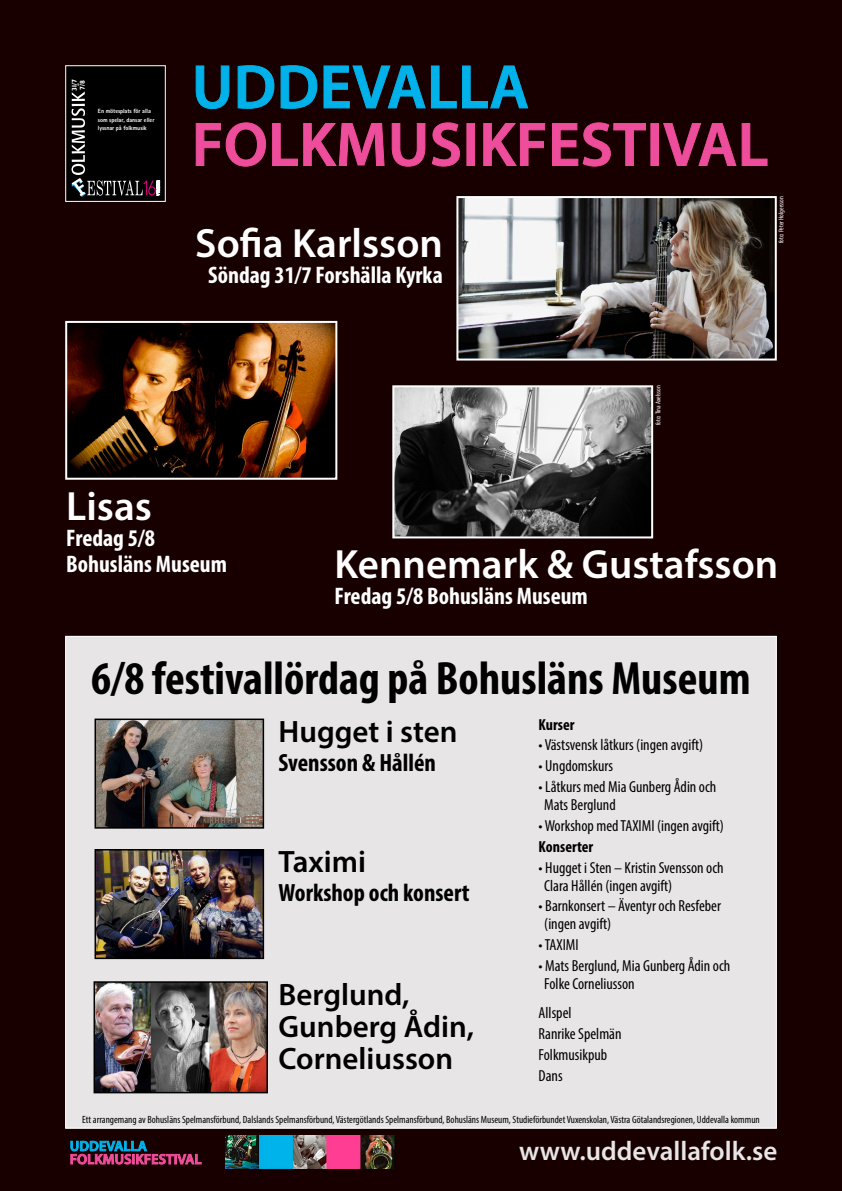
<style>
.page{position:relative;width:842px;height:1191px;background:#180000}
.page>*{position:absolute;margin:0;border:0;box-sizing:border-box;transform-origin:0 0}
.t1{font:600 62.2px "Myriad Pro";letter-spacing:.005em;color:#ee4d9b}
.t2{font:600 62.2px "Myriad Pro";letter-spacing:.005em;color:#00b2e9}
.t3{font:700 condensed 47px "Myriad Pro";color:#000}
.t4{font:600 41px "Myriad Pro";color:#fff}
.t5{font:600 31px/32px "Myriad Pro";color:#000}
.t6{font:600 27px "Myriad Pro";color:#fff}
.t7{font:700 condensed 25px "Myriad Pro";color:#000}
.t8{font:700 condensed 24px/26px "Myriad Pro";color:#fff}
.t9{font:condensed 16px/18px "Myriad Pro";color:#000}
.t10{font:700 condensed 16px "Myriad Pro";color:#000}
.t11{font:condensed 10.5px "Myriad Pro";color:#000}
.t12{font:condensed 7px "Myriad Pro";color:#fff}
.t13{font:700 7px "Gill Sans";color:#fff}
.t14{font:800 6.1px/8.6px "Rotis Sans Serif";letter-spacing:-.015em;color:#fff}
.t15{font:700 2.5px "Gill Sans";color:#fff}
</style>
<div class="page">
<div style="left:65px;top:636px;width:712px;height:492px;background:#e7e5e5"></div>
<div style="left:66px;top:66px;width:99px;height:135px;background:#000"></div>
<svg style="left:71px;top:92px;width:89px;height:105px"></svg>
<div style="left:65px;top:65px;width:101px;height:137px;border:1px solid #fff"></div>
<img style="left:459px;top:199px;width:315px;height:158px">
<div style="left:456px;top:196px;width:321px;height:164px;border:2px solid #fff"></div>
<img style="left:98px;top:721px;width:163px;height:104px">
<div style="left:95px;top:718px;width:169px;height:110px;border:2px solid #000"></div>
<img style="left:68px;top:324px;width:266px;height:153px">
<div style="left:65px;top:321px;width:272px;height:159px;border:2px solid #fff"></div>
<img style="left:97px;top:984px;width:168px;height:106px">
<div style="left:94px;top:981px;width:174px;height:112px;border:2px solid #000"></div>
<img style="left:98px;top:852px;width:163px;height:104px">
<div style="left:95px;top:849px;width:169px;height:110px;border:2px solid #000"></div>
<img style="left:225px;top:1135px;width:169px;height:34px">
<svg style="left:71px;top:1141px;width:130px;height:23px;background:#503251"></svg>
<img style="left:395px;top:388px;width:255px;height:147px">
<div style="left:392px;top:385px;width:261px;height:153px;border:2px solid #fff"></div>
<svg style="left:196px;top:65px;width:33px;height:44px"></svg>
<svg style="left:238px;top:65px;width:36px;height:44px;background:#14171e"></svg>
<svg style="left:281px;top:65px;width:36px;height:44px;background:#14171e"></svg>
<svg style="left:323px;top:65px;width:205px;height:43px;background:#15141a"></svg>
<svg style="left:196px;top:122px;width:70px;height:45px;background:#310812"></svg>
<svg style="left:272px;top:123px;width:113px;height:43px;background:#350a15"></svg>
<svg style="left:392px;top:123px;width:33px;height:44px"></svg>
<svg style="left:432px;top:122px;width:28px;height:45px"></svg>
<div style="left:467px;top:123px;width:8px;height:43px;border:1px solid #ee4d9b"></div>
<svg style="left:483px;top:123px;width:62px;height:43px;background:#360a15"></svg>
<svg style="left:552px;top:122px;width:94px;height:45px;background:#320913"></svg>
<div style="left:651px;top:123px;width:8px;height:43px;border:1px solid #ee4d9b"></div>
<svg style="left:663px;top:123px;width:73px;height:43px;background:#320912"></svg>
<svg style="left:742px;top:123px;width:25px;height:43px"></svg>
<p class="t13" style="left:70px;top:91px;width:14px;rotate:-90deg">31/7</p>
<p class="t15" style="left:77px;top:86px;width:5px;rotate:-90deg">till</p>
<p class="t13" style="left:78px;top:90px;width:11px;rotate:-90deg">7/8</p>
<p class="t14" style="left:98px;top:107px;width:58px">En mötesplats för alla som spelar, dansar eller lyssnar på folkmusik</p>
<h1 class="t2" style="left:192px;top:47px;width:339px">UDDEVALLA</h1>
<h1 class="t1" style="left:192px;top:105px;width:578px">FOLKMUSIKFESTIVAL</h1>
<h3 class="t4" style="left:195px;top:217px;width:249px">Sofia Karlsson</h3>
<h3 class="t8" style="left:208px;top:262px;width:236px">Söndag 31/7 Forshälla Kyrka</h3>
<p class="t12" style="left:777px;top:243px;width:49px;rotate:-90deg">foto: Peter Holgersson</p>
<p class="t12" style="left:654px;top:425px;width:41px;rotate:-90deg">foto: Tina Axelsson</p>
<h3 class="t4" style="left:66px;top:480px;width:87px">Lisas</h3>
<h3 class="t8" style="left:66px;top:524px;width:162px">Fredag 5/8<br>Bohusläns Museum</h3>
<h3 class="t4" style="left:334px;top:538px;width:445px">Kennemark &amp; Gustafsson</h3>
<h3 class="t8" style="left:334px;top:582px;width:255px">Fredag 5/8 Bohusläns Museum</h3>
<h2 class="t3" style="left:91px;top:649px;width:661px">6/8 festivallördag på Bohusläns Museum</h2>
<h3 class="t5" style="left:279px;top:714px;width:180px">Hugget i sten</h3>
<h3 class="t7" style="left:279px;top:746px;width:159px">Svensson &amp; Hållén</h3>
<h3 class="t5" style="left:279px;top:845px;width:89px">Taximi</h3>
<h3 class="t7" style="left:279px;top:877px;width:193px">Workshop och konsert</h3>
<h3 class="t5" style="left:279px;top:978px;width:197px">Berglund,<br>Gunberg Ådin,<br>Corneliusson</h3>
<p class="t10" style="left:539px;top:714px;width:37px">Kurser</p>
<p class="t9" style="left:539px;top:736px;width:166px">• Västsvensk låtkurs (ingen avgift)</p>
<p class="t9" style="left:539px;top:756px;width:76px">• Ungdomskurs</p>
<p class="t9" style="left:544px;top:777px;width:174px;text-indent:-6px">• Låtkurs med Mia Gunberg Ådin och<br>Mats Berglund</p>
<p class="t9" style="left:539px;top:816px;width:187px">• Workshop med TAXIMI (ingen avgift)</p>
<p class="t10" style="left:539px;top:836px;width:56px">Konserter</p>
<p class="t9" style="left:544px;top:858px;width:181px;text-indent:-6px">• Hugget i Sten – Kristin Svensson och<br>Clara Hållén (ingen avgift)</p>
<p class="t9" style="left:544px;top:897px;width:178px;text-indent:-6px">• Barnkonsert – Äventyr och Resfeber (ingen avgift)</p>
<p class="t9" style="left:539px;top:935px;width:42px">• TAXIMI</p>
<p class="t9" style="left:544px;top:956px;width:188px;text-indent:-6px">• Mats Berglund, Mia Gunberg Ådin och<br>Folke Corneliusson</p>
<p class="t9" style="left:539px;top:1002px;width:84px;line-height:20.8px">Allspel<br>Ranrike Spelmän<br>Folkmusikpub<br>Dans</p>
<p class="t11" style="left:82px;top:1113px;width:679px">Ett arrangemang av Bohusläns Spelmansförbund, Dalslands Spelmansförbund, Västergötlands Spelmansförbund, Bohusläns Museum, Studieförbundet Vuxenskolan, Västra Götalandsregionen, Uddevalla kommun</p>
<h3 class="t6" style="left:519px;top:1134px;width:260px">www.uddevallafolk.se</h3>
</div>
